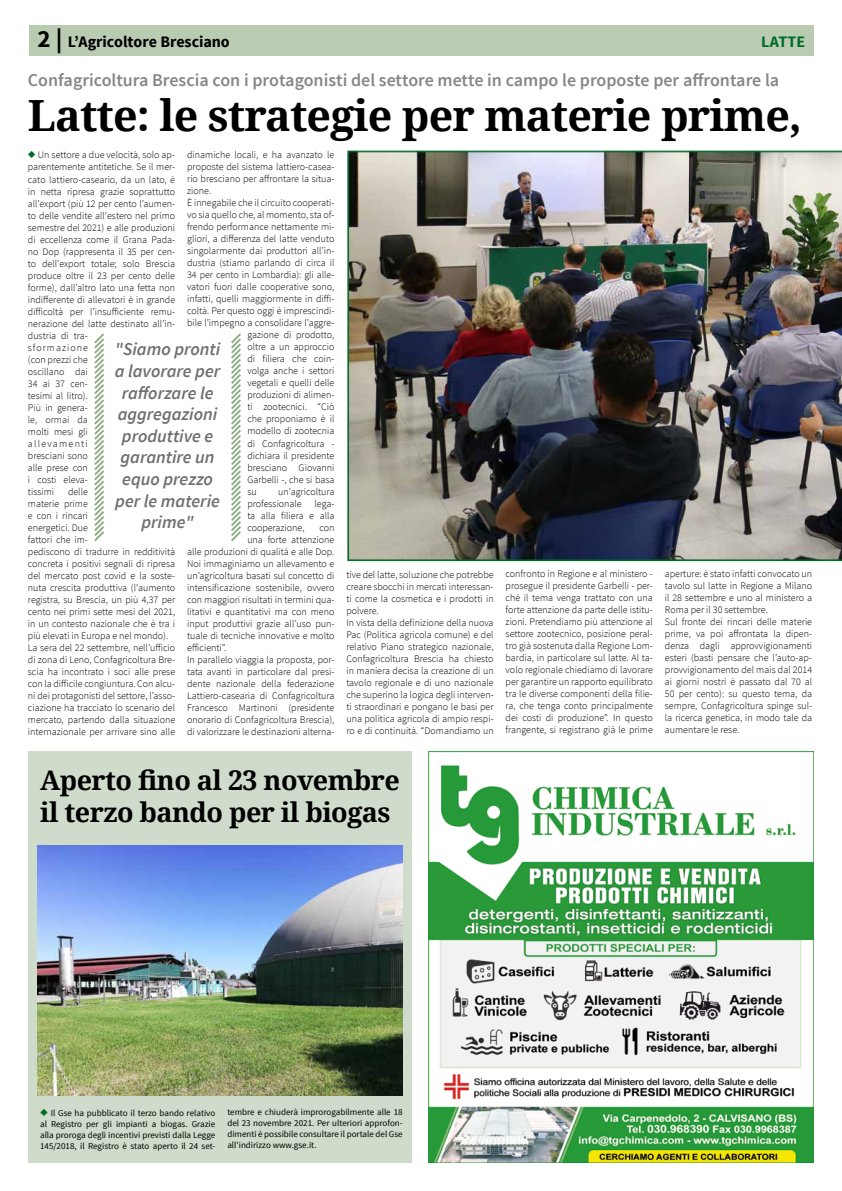
<style>
.page{position:relative;width:842px;height:1191px;background:#fff}
.page>*{position:absolute;margin:0;border:0;box-sizing:border-box;transform-origin:0 0}
.t1{font:700 43px "Noto Serif";letter-spacing:-.02em;color:#000}
.t2{font:700 27px/32.4px "Noto Serif";letter-spacing:-.02em;color:#000}
.t3{font:italic 600 18px/21.6px "Source Sans Pro";color:#706f6f;text-align:center}
.t4{font:600 18px "Source Sans Pro";color:#878787}
.t5{font:700 16px "Source Sans Pro";letter-spacing:-.005em;color:#000}
.t6{font:700 16px "Source Sans Pro";letter-spacing:.005em;color:#006c28}
.t7{font:300 10px/12px "Source Sans Pro";color:#000}
.t8{font:9px/10.8px "Source Sans Pro";color:#000;text-align:justify}
.s1{font-size:25px}
.s2{color:#006c28}
</style>
<div class="page">
<div style="left:29px;top:26px;width:785px;height:30px;background:#b9ccb2"></div>
<div style="left:28px;top:751px;width:384px;height:411px;background:#d0dccb"></div>
<img style="left:428px;top:751px;width:386px;height:411px">
<img style="left:348px;top:152px;width:494px;height:408px">
<img style="left:37px;top:845px;width:366px;height:250px">
<svg style="left:94px;top:333px;width:10px;height:208px"></svg>
<svg style="left:231px;top:333px;width:10px;height:208px"></svg>
<h3 class="t5" style="left:38px;top:32px;width:194px"><span class="s1">2 |</span> L’Agricoltore Bresciano</h3>
<h3 class="t6" style="left:761px;top:32px;width:45px">LATTE</h3>
<h3 class="t4" style="left:28px;top:69px;width:753px">Confagricoltura Brescia con i protagonisti del settore mette in campo le proposte per affrontare la</h3>
<h1 class="t1" style="left:28px;top:85px;width:775px">Latte: le strategie per materie prime,</h1>
<p class="t7" style="left:187px;top:149px;width:149px">dinamiche locali, e ha avanzato le</p>
<p class="t7" style="left:187px;top:161px;width:149px">proposte del sistema lattiero-casea-</p>
<p class="t7" style="left:187px;top:173px;width:149px">rio bresciano per affrontare la situa-</p>
<p class="t7" style="left:187px;top:185px;width:26px">zione.</p>
<p class="t7" style="left:187px;top:197px;width:149px">È innegabile che il circuito cooperati-</p>
<p class="t7" style="left:187px;top:209px;width:149px">vo sia quello che, al momento, sta of-</p>
<p class="t7" style="left:187px;top:221px;width:149px">frendo performance nettamente mi-</p>
<p class="t7" style="left:187px;top:233px;width:149px">gliori, a differenza del latte venduto</p>
<p class="t7" style="left:187px;top:245px;width:149px">singolarmente dai produttori all’in-</p>
<p class="t7" style="left:187px;top:257px;width:149px">dustria (stiamo parlando di circa il</p>
<p class="t7" style="left:187px;top:269px;width:149px">34 per cento in Lombardia): gli alle-</p>
<p class="t7" style="left:187px;top:281px;width:149px">vatori fuori dalle cooperative sono,</p>
<p class="t7" style="left:187px;top:293px;width:149px">infatti, quelli maggiormente in diffi-</p>
<p class="t7" style="left:187px;top:305px;width:149px">coltà. Per questo oggi è imprescindi-</p>
<p class="t7" style="left:187px;top:317px;width:149px">bile l’impegno a consolidare l’aggre-</p>
<p class="t7" style="left:247px;top:329px;width:89px">gazione di prodotto,</p>
<p class="t7" style="left:247px;top:341px;width:89px">oltre a un approccio</p>
<p class="t7" style="left:247px;top:353px;width:89px">di filiera che coin-</p>
<p class="t7" style="left:247px;top:365px;width:89px">volga anche i settori</p>
<p class="t7" style="left:247px;top:377px;width:89px">vegetali e quelli delle</p>
<p class="t7" style="left:247px;top:389px;width:89px">produzioni di alimen-</p>
<p class="t7" style="left:247px;top:401px;width:89px">ti zootecnici. “Ciò</p>
<p class="t7" style="left:247px;top:413px;width:89px">che proponiamo è il</p>
<p class="t7" style="left:247px;top:425px;width:89px">modello di zootecnia</p>
<p class="t7" style="left:247px;top:437px;width:89px">di Confagricoltura -</p>
<p class="t7" style="left:247px;top:449px;width:89px">dichiara il presidente</p>
<p class="t7" style="left:247px;top:461px;width:89px">bresciano Giovanni</p>
<p class="t7" style="left:247px;top:473px;width:89px">Garbelli -, che si basa</p>
<p class="t7" style="left:247px;top:485px;width:11px">su</p>
<p class="t7" style="left:28px;top:149px;width:149px"><span class="s2">◆</span> Un settore a due velocità, solo ap&shy;parentemente antitetiche. Se il mer&shy;cato lattiero-caseario, da un lato, è in netta ripresa grazie soprattutto all’export (più 12 per cento l’aumen&shy;to delle vendite all'estero nel primo semestre del 2021) e alle produzioni di eccellenza come il Grana Pada&shy;no Dop (rappresenta il 35 per cen&shy;to dell'export totale; solo Brescia produce oltre il 23 per cento delle forme), dall’altro lato una fetta non indifferente di allevatori è in grande difficoltà per l’insufficiente remu&shy;nerazione del latte destinato all’in&shy;dustria di tra-<br>sformazione<br>(con prezzi che<br>oscillano dai<br>34 ai 37 cen-<br>tesimi al litro).<br>Più in genera-<br>le, ormai da<br>molti mesi gli<br>allevamenti<br>bresciani sono<br>alle prese con<br>i costi eleva-<br>tissimi</p>
<h3 class="t3" style="left:115px;top:338px;width:107px">"Siamo pronti a lavorare per rafforzare le aggregazioni produttive e garantire un equo prezzo per le materie prime"</h3>
<p class="t7" style="left:247px;top:485px;width:89px;text-indent:31px">un’agricoltura professionale</p>
<p class="t7" style="left:28px;top:485px;width:149px;text-indent:40px">delle<br>materie prime<br>e con i rincari<br>energetici. Due<br>fattori che im-<br>pediscono di tradurre in redditività concreta i positivi segnali di ripresa del mercato post covid e la soste&shy;nuta crescita produttiva (l'aumento registra, su Brescia, un più 4,37 per cento nei primi sette mesi del 2021, in un contesto nazionale che è tra i più elevati in Europa e nel mondo).<br>La sera del 22 settembre, nell’ufficio di zona di Leno, Confagricoltura Bre&shy;scia ha incontrato i soci alle prese con la difficile congiuntura. Con alcu&shy;ni dei protagonisti del settore, l’asso&shy;ciazione ha tracciato lo scenario del mercato, partendo dalla situazione internazionale per arrivare sino alle</p>
<p class="t7" style="left:247px;top:497px;width:89px;text-align:justify;text-indent:67px">lega&shy;ta alla filiera e alla cooperazione,</p>
<p class="t7" style="left:319px;top:521px;width:16px">con</p>
<p class="t7" style="left:247px;top:533px;width:89px">una forte attenzione</p>
<p class="t7" style="left:187px;top:545px;width:149px">alle produzioni di qualità e alle Dop.</p>
<p class="t7" style="left:187px;top:557px;width:149px">Noi immaginiamo un allevamento e</p>
<p class="t7" style="left:187px;top:569px;width:149px">un’agricoltura basati sul concetto di</p>
<p class="t7" style="left:187px;top:581px;width:149px">intensificazione sostenibile, ovvero</p>
<p class="t7" style="left:187px;top:593px;width:149px">con maggiori risultati in termini qua-</p>
<p class="t7" style="left:187px;top:605px;width:149px">litativi e quantitativi ma con meno</p>
<p class="t7" style="left:187px;top:617px;width:149px">input produttivi grazie all’uso pun-</p>
<p class="t7" style="left:187px;top:629px;width:149px">tuale di tecniche innovative e molto</p>
<p class="t7" style="left:187px;top:641px;width:41px">efficienti”.</p>
<p class="t7" style="left:187px;top:653px;width:149px">In parallelo viaggia la proposta, por-</p>
<p class="t7" style="left:187px;top:665px;width:149px">tata avanti in particolare dal presi-</p>
<p class="t7" style="left:187px;top:677px;width:149px">dente nazionale della federazione</p>
<p class="t7" style="left:187px;top:689px;width:149px">Lattiero-casearia di Confagricoltura</p>
<p class="t7" style="left:187px;top:701px;width:149px">Francesco Martinoni (presidente</p>
<p class="t7" style="left:187px;top:713px;width:149px">onorario di Confagricoltura Brescia),</p>
<p class="t7" style="left:187px;top:725px;width:149px">di valorizzare le destinazioni alterna-</p>
<p class="t7" style="left:346px;top:568px;width:149px">tive del latte, soluzione che potrebbe creare sbocchi in mercati interessan&shy;ti come la cosmetica e i prodotti in polvere.<br>In vista della definizione della nuova Pac (Politica agricola comune) e del relativo Piano strategico nazionale, Confagricoltura Brescia ha chiesto in maniera decisa la creazione di un tavolo regionale e di uno nazionale che superino la logica degli interven&shy;ti straordinari e pongano le basi per una politica agricola di ampio respi&shy;ro e di continuità. “Domandiamo un</p>
<p class="t7" style="left:506px;top:567px;width:149px;text-align:justify">confronto in Regione e al ministero - prosegue il presidente Garbelli - per&shy;ché il tema venga trattato con una forte attenzione da parte delle istitu&shy;zioni. Pretendiamo più attenzione al settore zootecnico, posizione peral&shy;tro già sostenuta dalla Regione Lom&shy;bardia, in particolare sul latte. Al ta&shy;volo regionale chiediamo di lavorare per garantire un rapporto equilibrato tra le diverse componenti della filie&shy;ra, che tenga conto principalmente dei costi di produzione”. In questo frangente, si registrano già le prime</p>
<p class="t7" style="left:665px;top:567px;width:149px">aperture: è stato infatti convocato un tavolo sul latte in Regione a Milano il 28 settembre e uno al ministero a Roma per il 30 settembre.<br>Sul fronte dei rincari delle materie prime, va poi affrontata la dipen&shy;denza dagli approvvigionamenti esteri (basti pensare che l’auto-ap&shy;provvigionamento del mais dal 2014 ai giorni nostri è passato dal 70 al 50 per cento): su questo tema, da sempre, Confagricoltura spinge sul&shy;la ricerca genetica, in modo tale da aumentare le rese.</p>
<h2 class="t2" style="left:40px;top:763px;width:361px">Aperto fino al 23 novembre il terzo bando per il biogas</h2>
<p class="t8" style="left:40px;top:1108px;width:177px"><span class="s2">◆</span> Il Gse ha pubblicato il terzo bando relativo al Registro per gli impianti a biogas. Grazie alla proroga degli incentivi previsti dalla Legge 145/2018, il Registro è stato aperto il 24 set-</p>
<p class="t8" style="left:227px;top:1107px;width:177px">tembre e chiuderà improrogabilmente alle 18 del 23 novembre 2021. Per ulteriori approfon&shy;dimenti è possibile consultare il portale del Gse all'indirizzo www.gse.it.</p>
</div>
